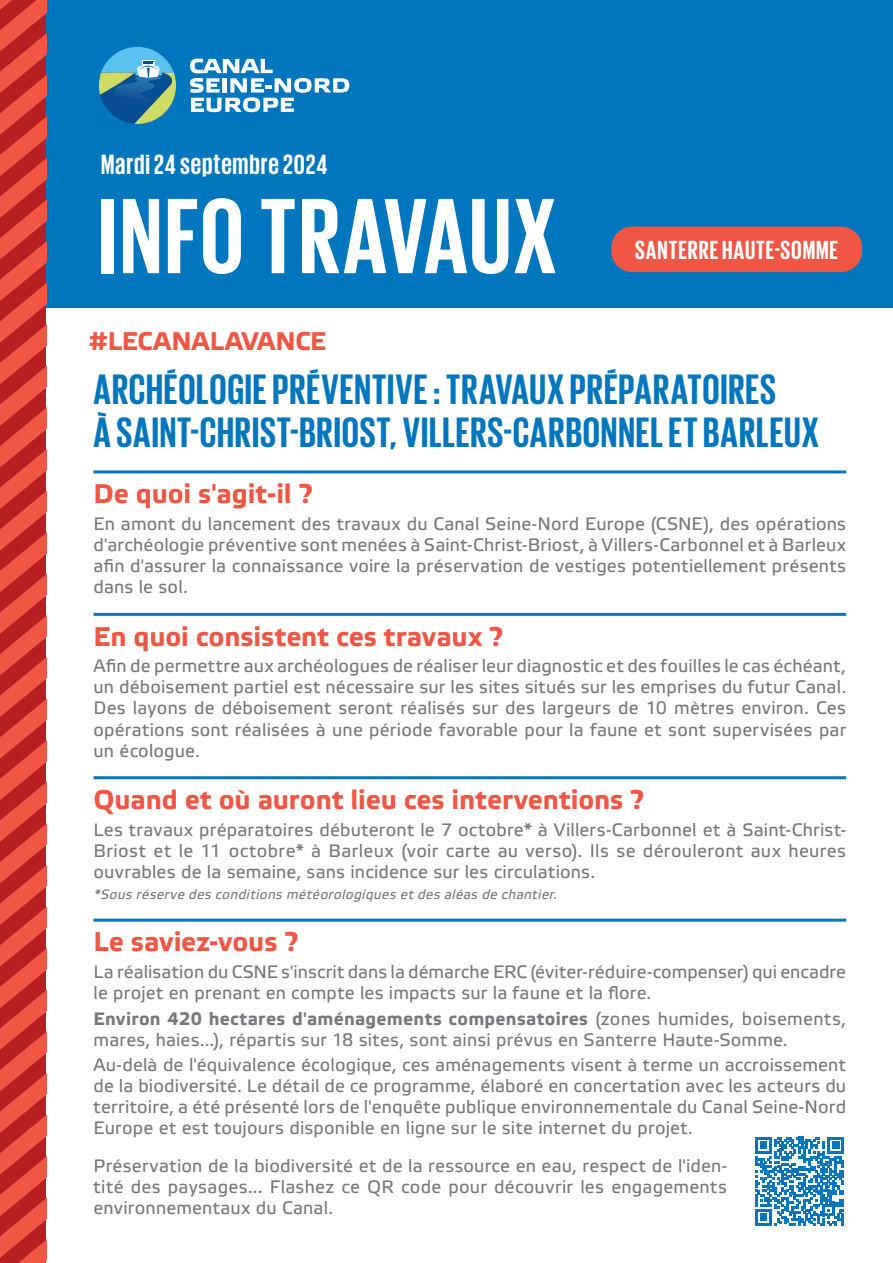
<style>
.page{position:relative;width:893px;height:1263px;background:#fff}
.page>*{position:absolute;margin:0;border:0;box-sizing:border-box;transform-origin:0 0}
.t1{font:700 109.5px "Giorgio Sans";letter-spacing:.02em;color:#fff}
.t2{font:700 43.5px/43.5px "Giorgio Sans";letter-spacing:.02em;color:#0076be}
.t3{font:700 28.5px "Giorgio Sans";letter-spacing:.03em;color:#fff}
.t4{font:700 27px "Elektra Text Pro";color:#f05643}
.t5{font:700 26.85px "Giorgio Sans";letter-spacing:.035em;color:#fff}
.t6{font:700 25.5px "Elektra Text Pro";color:#f05643}
.t7{font:18px/21px "Elektra Text Pro";letter-spacing:.01em;color:#76787b;text-align:justify}
.t8{font:italic 13.5px "Elektra Text Pro";color:#76787b}
.s1{font-weight:700}
</style>
<div class="page">
<div style="left:43px;top:0;width:850px;height:308px;background:#0076be"></div>
<svg style="left:190px;top:59px;width:159px;height:53px"></svg>
<svg style="left:99px;top:47px;width:77px;height:77px"></svg>
<svg style="left:0;top:0;width:46px;height:1263px"></svg>
<div style="left:611px;top:227px;width:251px;height:45px;background:#f05643;border-radius:21px"></div>
<hr style="left:94px;top:470px;width:752px;height:3px;background:#0076be">
<hr style="left:94px;top:613px;width:752px;height:3px;background:#0076be">
<hr style="left:94px;top:776px;width:752px;height:3px;background:#0076be">
<hr style="left:94px;top:919px;width:752px;height:3px;background:#0076be">
<svg style="left:755px;top:1137px;width:89px;height:89px"></svg>
<h3 class="t3" style="left:101px;top:150px;width:228px">Mardi 24 septembre 2024</h3>
<h1 class="t1" style="left:99px;top:181px;width:459px">INFO TRAVAUX</h1>
<h3 class="t6" style="left:89px;top:327px;width:238px">#LECANALAVANCE</h3>
<h3 class="t5" style="left:635px;top:236px;width:204px">SANTERRE HAUTE-SOMME</h3>
<h2 class="t2" style="left:94px;top:366px;width:727px">ARCHÉOLOGIE PRÉVENTIVE : TRAVAUX PRÉPARATOIRES<br>À SAINT-CHRIST-BRIOST, VILLERS-CARBONNEL ET BARLEUX</h2>
<h3 class="t4" style="left:94px;top:479px;width:220px">De quoi s'agit-il ?</h3>
<p class="t7" style="left:94px;top:514px;width:754px">En amont du lancement des travaux du Canal Seine-Nord Europe (CSNE), des opérations d'archéologie préventive sont menées à Saint-Christ-Briost, à Villers-Carbonnel et à Barleux afin d'assurer la connaissance voire la préservation de vestiges potentiellement présents dans le sol.</p>
<h3 class="t4" style="left:94px;top:621px;width:411px">En quoi consistent ces travaux ?</h3>
<p class="t7" style="left:94px;top:656px;width:754px">Afin de permettre aux archéologues de réaliser leur diagnostic et des fouilles le cas échéant, un déboisement partiel est nécessaire sur les sites situés sur les emprises du futur Canal.<br>Des layons de déboisement seront réalisés sur des largeurs de 10 mètres environ. Ces opérations sont réalisées à une période favorable pour la faune et sont supervisées par un écologue.</p>
<h3 class="t4" style="left:94px;top:785px;width:552px">Quand et où auront lieu ces interventions ?</h3>
<p class="t7" style="left:94px;top:820px;width:754px">Les travaux préparatoires débuteront le 7 octobre* à Villers-Carbonnel et à Saint-Christ-Briost et le 11 octobre* à Barleux (voir carte au verso). Ils se dérouleront aux heures ouvrables de la semaine, sans incidence sur les circulations.</p>
<p class="t8" style="left:94px;top:887px;width:468px">*Sous réserve des conditions météorologiques etdes aléas de chantier.</p>
<h3 class="t4" style="left:94px;top:927px;width:206px">Le saviez-vous ?</h3>
<p class="t7" style="left:94px;top:962px;width:754px">La réalisation du CSNE s'inscrit dans la démarche ERC (éviter-réduire-compenser) qui encadre le projet en prenant en compte les impacts sur la faune et la flore.</p>
<p class="t7" style="left:94px;top:1008px;width:754px"><span class="s1">Environ 420 hectares d'aménagements compensatoires</span> (zones humides, boisements, mares, haies...), répartis sur 18 sites, sont ainsi prévus en Santerre Haute-Somme.</p>
<p class="t7" style="left:94px;top:1055px;width:754px">Au-delà de l'équivalence écologique, ces aménagements visent à terme un accroissement de la biodiversité. Le détail de ce programme, élaboré en concertation avec les acteurs du territoire, a été présenté lors de l'enquête publique environnementale du Canal Seine-Nord Europe et est toujours disponible en ligne sur le site internet du projet.</p>
<p class="t7" style="left:94px;top:1156px;width:635px">Préservation de la biodiversité et de la ressource en eau, respect de l'iden&shy;tité des paysages... Flashez ce QR code pour découvrir les engagements environnementaux du Canal.</p>
</div>
